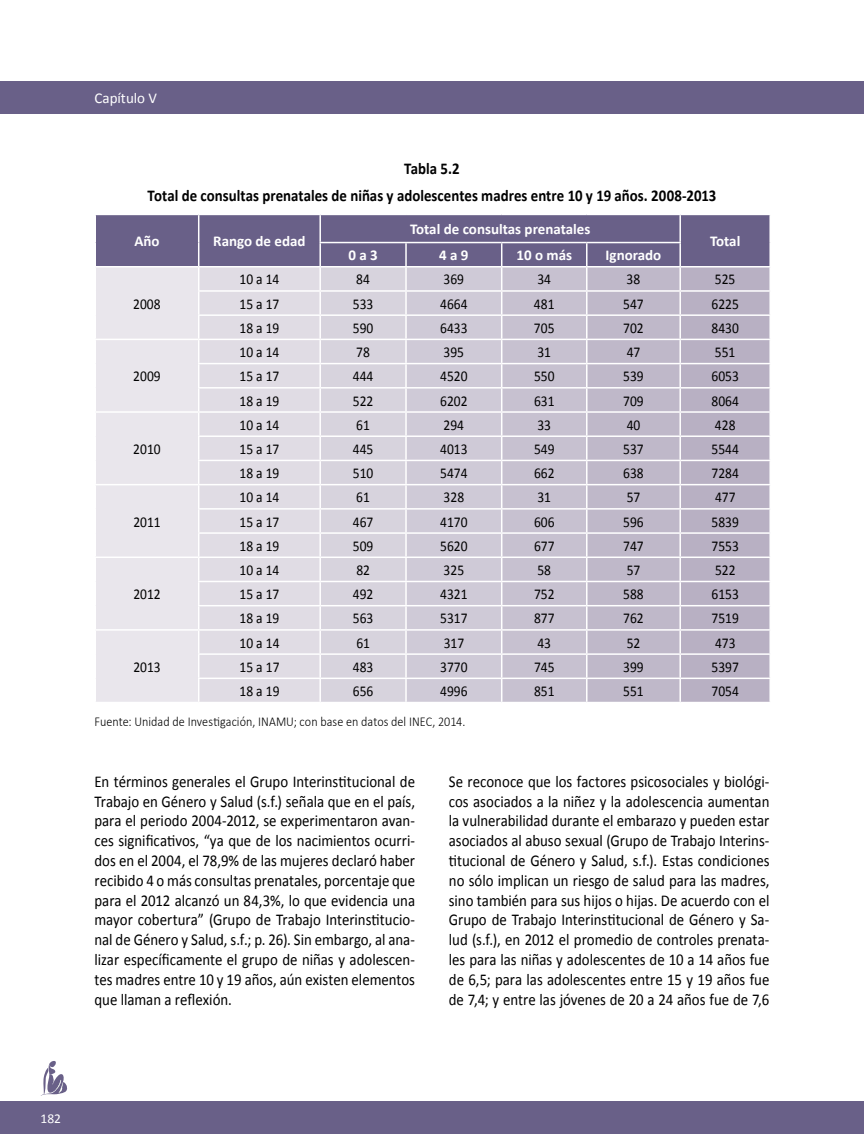
<style>
.page{position:relative;width:864px;height:1134px;background:#fff}
.page>*{position:absolute;margin:0;border:0;box-sizing:border-box;transform-origin:0 0}
.t1{font:16.5px/19.8px "Calibri";letter-spacing:-.005em;color:#000;text-align:justify;scale:.9 1}
.t2{font:700 16.5px/26.5px "Calibri";color:#000;text-align:center;scale:.9 1}
.t3{font:15px "Calibri";color:#000;scale:.9 1}
.t4{font:700 15px "Calibri";color:#fff}
.t5{font:15px "Calibri";color:#fff}
.t6{font:300 13.5px "Calibri";letter-spacing:.005em;color:#000;scale:.9 1}
.t7{font:13.5px "Calibri";color:#fff}
</style>
<div class="page">
<div style="left:0;top:81px;width:864px;height:33px;background:#696088"></div>
<div style="left:0;top:1101px;width:864px;height:33px;background:#696088"></div>
<svg style="left:41px;top:1061px;width:27px;height:35px"></svg>
<svg style="left:95px;top:214px;width:675px;height:488px;background:#c9c4d2"></svg>
<hr style="left:587px;top:678px;width:93px;height:1px;background:#fff">
<hr style="left:586px;top:679px;width:2px;height:23px;background:#fff">
<hr style="left:680px;top:678px;width:91px;height:1px;background:#fff">
<hr style="left:679px;top:679px;width:2px;height:23px;background:#fff">
<hr style="left:769px;top:679px;width:2px;height:23px;background:#fff">
<p class="t5" style="left:94px;top:88px;width:64px">Capítulo V</p>
<p class="t2" style="left:148px;top:156px;width:634px">Tabla 5.2<br>Total de consultas prenatales de niñas y adolescentes madres entre 10 y 19 años. 2008-2013</p>
<p class="t4" style="left:134px;top:232px;width:27px">Año</p>
<p class="t4" style="left:213px;top:232px;width:94px">Rango de edad</p>
<p class="t4" style="left:410px;top:220px;width:182px">Total de consultas prenatales</p>
<p class="t4" style="left:710px;top:232px;width:32px">Total</p>
<p class="t4" style="left:348px;top:246px;width:31px">0 a 3</p>
<p class="t4" style="left:439px;top:246px;width:31px">4 a 9</p>
<p class="t4" style="left:516px;top:246px;width:57px">10 o más</p>
<p class="t4" style="left:606px;top:246px;width:57px">Ignorado</p>
<p class="t3" style="left:133px;top:294px;width:32px">2008</p>
<p class="t3" style="left:133px;top:367px;width:32px">2009</p>
<p class="t3" style="left:133px;top:439px;width:32px">2010</p>
<p class="t3" style="left:133px;top:512px;width:32px">2011</p>
<p class="t3" style="left:133px;top:585px;width:32px">2012</p>
<p class="t3" style="left:240px;top:270px;width:46px">10 a 14</p>
<p class="t3" style="left:356px;top:270px;width:17px">84</p>
<p class="t3" style="left:444px;top:270px;width:24px">369</p>
<p class="t3" style="left:537px;top:270px;width:17px">34</p>
<p class="t3" style="left:627px;top:270px;width:17px">38</p>
<p class="t3" style="left:715px;top:270px;width:24px">525</p>
<p class="t3" style="left:240px;top:294px;width:46px">15 a 17</p>
<p class="t3" style="left:353px;top:294px;width:24px">533</p>
<p class="t3" style="left:440px;top:294px;width:32px">4664</p>
<p class="t3" style="left:534px;top:294px;width:24px">481</p>
<p class="t3" style="left:623px;top:294px;width:24px">547</p>
<p class="t3" style="left:712px;top:294px;width:32px">6225</p>
<p class="t3" style="left:240px;top:318px;width:46px">18 a 19</p>
<p class="t3" style="left:353px;top:318px;width:24px">590</p>
<p class="t3" style="left:440px;top:318px;width:32px">6433</p>
<p class="t3" style="left:534px;top:318px;width:24px">705</p>
<p class="t3" style="left:623px;top:318px;width:24px">702</p>
<p class="t3" style="left:712px;top:318px;width:32px">8430</p>
<p class="t3" style="left:240px;top:343px;width:46px">10 a 14</p>
<p class="t3" style="left:356px;top:343px;width:17px">78</p>
<p class="t3" style="left:444px;top:343px;width:24px">395</p>
<p class="t3" style="left:537px;top:343px;width:17px">31</p>
<p class="t3" style="left:627px;top:343px;width:17px">47</p>
<p class="t3" style="left:715px;top:343px;width:24px">551</p>
<p class="t3" style="left:240px;top:367px;width:46px">15 a 17</p>
<p class="t3" style="left:353px;top:367px;width:24px">444</p>
<p class="t3" style="left:440px;top:367px;width:32px">4520</p>
<p class="t3" style="left:534px;top:367px;width:24px">550</p>
<p class="t3" style="left:623px;top:367px;width:24px">539</p>
<p class="t3" style="left:712px;top:367px;width:32px">6053</p>
<p class="t3" style="left:240px;top:391px;width:46px">18 a 19</p>
<p class="t3" style="left:353px;top:391px;width:24px">522</p>
<p class="t3" style="left:440px;top:391px;width:32px">6202</p>
<p class="t3" style="left:534px;top:391px;width:24px">631</p>
<p class="t3" style="left:623px;top:391px;width:24px">709</p>
<p class="t3" style="left:712px;top:391px;width:32px">8064</p>
<p class="t3" style="left:240px;top:415px;width:46px">10 a 14</p>
<p class="t3" style="left:356px;top:415px;width:17px">61</p>
<p class="t3" style="left:444px;top:415px;width:24px">294</p>
<p class="t3" style="left:537px;top:415px;width:17px">33</p>
<p class="t3" style="left:627px;top:415px;width:17px">40</p>
<p class="t3" style="left:715px;top:415px;width:24px">428</p>
<p class="t3" style="left:240px;top:439px;width:46px">15 a 17</p>
<p class="t3" style="left:353px;top:439px;width:24px">445</p>
<p class="t3" style="left:440px;top:439px;width:32px">4013</p>
<p class="t3" style="left:534px;top:439px;width:24px">549</p>
<p class="t3" style="left:623px;top:439px;width:24px">537</p>
<p class="t3" style="left:712px;top:439px;width:32px">5544</p>
<p class="t3" style="left:240px;top:464px;width:46px">18 a 19</p>
<p class="t3" style="left:353px;top:464px;width:24px">510</p>
<p class="t3" style="left:440px;top:464px;width:32px">5474</p>
<p class="t3" style="left:534px;top:464px;width:24px">662</p>
<p class="t3" style="left:623px;top:464px;width:24px">638</p>
<p class="t3" style="left:712px;top:464px;width:32px">7284</p>
<p class="t3" style="left:240px;top:488px;width:46px">10 a 14</p>
<p class="t3" style="left:356px;top:488px;width:17px">61</p>
<p class="t3" style="left:444px;top:488px;width:24px">328</p>
<p class="t3" style="left:537px;top:488px;width:17px">31</p>
<p class="t3" style="left:627px;top:488px;width:17px">57</p>
<p class="t3" style="left:715px;top:488px;width:24px">477</p>
<p class="t3" style="left:240px;top:512px;width:46px">15 a 17</p>
<p class="t3" style="left:353px;top:512px;width:24px">467</p>
<p class="t3" style="left:440px;top:512px;width:32px">4170</p>
<p class="t3" style="left:534px;top:512px;width:24px">606</p>
<p class="t3" style="left:623px;top:512px;width:24px">596</p>
<p class="t3" style="left:712px;top:512px;width:32px">5839</p>
<p class="t3" style="left:240px;top:536px;width:46px">18 a 19</p>
<p class="t3" style="left:353px;top:536px;width:24px">509</p>
<p class="t3" style="left:440px;top:536px;width:32px">5620</p>
<p class="t3" style="left:534px;top:536px;width:24px">677</p>
<p class="t3" style="left:623px;top:536px;width:24px">747</p>
<p class="t3" style="left:712px;top:536px;width:32px">7553</p>
<p class="t3" style="left:240px;top:561px;width:46px">10 a 14</p>
<p class="t3" style="left:356px;top:561px;width:17px">82</p>
<p class="t3" style="left:444px;top:561px;width:24px">325</p>
<p class="t3" style="left:537px;top:561px;width:17px">58</p>
<p class="t3" style="left:627px;top:561px;width:17px">57</p>
<p class="t3" style="left:715px;top:561px;width:24px">522</p>
<p class="t3" style="left:240px;top:585px;width:46px">15 a 17</p>
<p class="t3" style="left:353px;top:585px;width:24px">492</p>
<p class="t3" style="left:440px;top:585px;width:32px">4321</p>
<p class="t3" style="left:534px;top:585px;width:24px">752</p>
<p class="t3" style="left:623px;top:585px;width:24px">588</p>
<p class="t3" style="left:712px;top:585px;width:32px">6153</p>
<p class="t3" style="left:240px;top:609px;width:46px">18 a 19</p>
<p class="t3" style="left:353px;top:609px;width:24px">563</p>
<p class="t3" style="left:440px;top:609px;width:32px">5317</p>
<p class="t3" style="left:534px;top:609px;width:24px">877</p>
<p class="t3" style="left:623px;top:609px;width:24px">762</p>
<p class="t3" style="left:712px;top:609px;width:32px">7519</p>
<p class="t3" style="left:240px;top:633px;width:46px">10 a 14</p>
<p class="t3" style="left:356px;top:633px;width:17px">61</p>
<p class="t3" style="left:444px;top:633px;width:24px">317</p>
<p class="t3" style="left:537px;top:633px;width:17px">43</p>
<p class="t3" style="left:627px;top:633px;width:17px">52</p>
<p class="t3" style="left:715px;top:633px;width:24px">473</p>
<p class="t3" style="left:240px;top:657px;width:46px">15 a 17</p>
<p class="t3" style="left:353px;top:657px;width:24px">483</p>
<p class="t3" style="left:440px;top:657px;width:32px">3770</p>
<p class="t3" style="left:534px;top:657px;width:24px">745</p>
<p class="t3" style="left:623px;top:657px;width:24px">399</p>
<p class="t3" style="left:712px;top:657px;width:32px">5397</p>
<p class="t3" style="left:240px;top:682px;width:46px">18 a 19</p>
<p class="t3" style="left:353px;top:682px;width:24px">656</p>
<p class="t3" style="left:440px;top:682px;width:32px">4996</p>
<p class="t3" style="left:534px;top:682px;width:24px">851</p>
<p class="t3" style="left:623px;top:682px;width:24px">551</p>
<p class="t3" style="left:712px;top:682px;width:32px">7054</p>
<p class="t6" style="left:95px;top:714px;width:414px">Fuente: Unidad de Investigación, INAMU; con base en datos del INEC, 2014.</p>
<p class="t3" style="left:133px;top:657px;width:32px">2013</p>
<p class="t1" style="left:94px;top:772px;width:358px">En términos generales el Grupo Interinstitucional de Trabajo en Género y Salud (s.f.) señala que en el país, para el periodo 2004-2012, se experimentaron avan&shy;ces significativos, “ya que de los nacimientos ocurri&shy;dos en el 2004, el 78,9% de las mujeres declaró haber recibido 4 o más consultas prenatales, porcentaje que para el 2012 alcanzó un 84,3%, lo que evidencia una mayor cobertura” (Grupo de Trabajo Interinstitucio&shy;nal de Género y Salud, s.f.; p. 26). Sin embargo, al ana&shy;lizar específicamente el grupo de niñas y adolescen&shy;tes madres entre 10 y 19 años, aún existen elementos que llaman a reflexión.</p>
<p class="t1" style="left:449px;top:772px;width:358px">Se reconoce que los factores psicosociales y biológi&shy;cos asociados a la niñez y la adolescencia aumentan la vulnerabilidad durante el embarazo y pueden estar asociados al abuso sexual (Grupo de Trabajo Interins&shy;titucional de Género y Salud, s.f.). Estas condiciones no sólo implican un riesgo de salud para las madres, sino también para sus hijos o hijas. De acuerdo con el Grupo de Trabajo Interinstitucional de Género y Sa&shy;lud (s.f.), en 2012 el promedio de controles prenata&shy;les para las niñas y adolescentes de 10 a 14 años fue de 6,5; para las adolescentes entre 15 y 19 años fue de 7,4; y entre las jóvenes de 20 a 24 años fue de 7,6</p>
<p class="t7" style="left:41px;top:1110px;width:22px">182</p>
</div>
